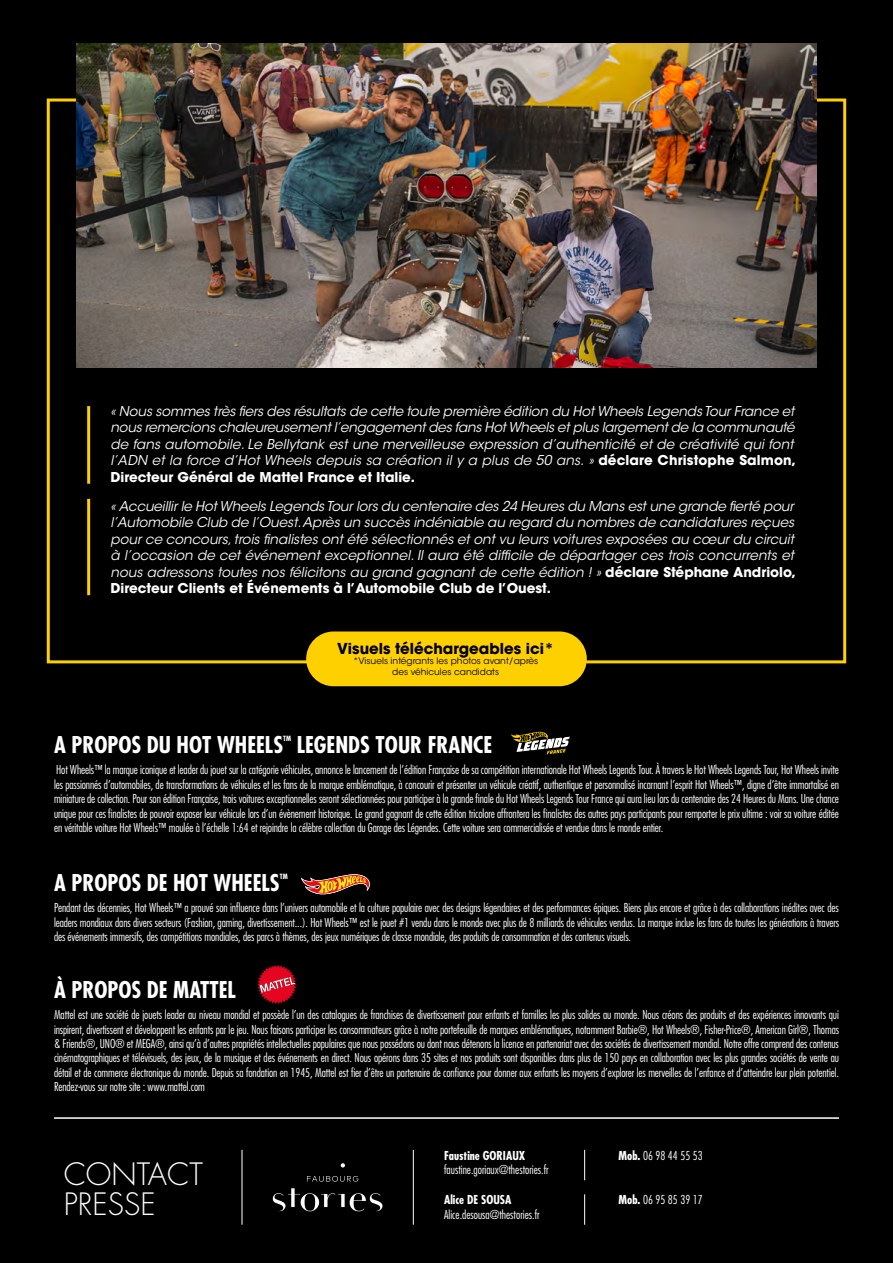
<style>
.page{position:relative;width:893px;height:1263px;background:#fff}
.page>*{position:absolute;margin:0;border:0;box-sizing:border-box;transform-origin:0 0}
.t1{font:300 30px/30px "Futura Std";color:#fff}
.t2{font:700 condensed 22.5px "Futura Std";color:#fff}
.t3{font:700 15px "ITC Avant Garde Std";color:#000}
.t4{font:italic 13.5px/16.5px "ITC Avant Garde Std";color:#fff}
.t5{font:300 condensed 12px/14.4px "Futura Std";letter-spacing:-.01em;color:#fff;text-align:justify}
.t6{font:700 condensed 12px "Futura Std";color:#fff}
.t7{font:9px/10.8px "ITC Avant Garde Std";color:#000;text-align:center}
.t8{font:700 condensed 7.05px "Futura Std";color:#fff}
.s1{font-weight:700;font-style:normal}
.s2{font-weight:700}
</style>
<div class="page">
<div style="left:0;top:0;width:893px;height:1113px;background:#000"></div>
<div style="left:0;top:1107px;width:893px;height:156px;background:#000"></div>
<hr style="left:242px;top:1150px;width:1px;height:75px;background:#fff">
<hr style="left:413px;top:1150px;width:1px;height:75px;background:#fff">
<hr style="left:584px;top:1150px;width:1px;height:30px;background:#fff">
<hr style="left:584px;top:1194px;width:1px;height:31px;background:#fff">
<svg style="left:307px;top:1176px;width:51px;height:6px"></svg>
<svg style="left:341px;top:1163px;width:4px;height:4px"></svg>
<svg style="left:273px;top:1188px;width:110px;height:24px"></svg>
<svg style="left:257px;top:965px;width:39px;height:39px"></svg>
<svg style="left:510px;top:731px;width:60px;height:24px"></svg>
<hr style="left:54px;top:1117px;width:785px;height:2px;background:#fff">
<svg style="left:301px;top:874px;width:69px;height:20px"></svg>
<img style="left:77px;top:44px;width:739px;height:324px">
<div style="left:306px;top:631px;width:281px;height:55px;background:#ffd000;border-radius:27px"></div>
<hr style="left:87px;top:406px;width:3px;height:78px;background:#ffd000">
<hr style="left:87px;top:499px;width:3px;height:96px;background:#ffd000">
<p class="t4" style="left:111px;top:403px;width:687px">« Nous sommes très fiers des résultats de cette toute première édition du Hot Wheels Legends Tour France et nous remercions chaleureusement l’engagement des fans Hot Wheels et plus largement de la communauté de fans automobile. Le Bellytank est une merveilleuse expression d’authenticité et de créativité qui font l’ADN et la force d’Hot Wheels depuis sa création il y a plus de 50 ans. » <span class="s1">déclare Christophe Salmon, Directeur Général de Mattel France et Italie.</span></p>
<p class="t4" style="left:111px;top:498px;width:687px">« Accueillir le Hot Wheels Legends Tour lors du centenaire des 24 Heures du Mans est une grande fierté pour l’Automobile Club de l’Ouest. Après un succès indéniable au regard du nombres de candidatures reçues pour ce concours, trois finalistes ont été sélectionnés et ont vu leurs voitures exposées au cœur du circuit à l’occasion de cet événement exceptionnel. Il aura été difficile de départager ces trois concurrents et nous adressons toutes nos félicitons au grand gagnant de cette édition ! » <span class="s1">déclare Stéphane Andriolo, Directeur Clients et Événements à l’Automobile Club de l’Ouest.</span></p>
<p class="t3" style="left:337px;top:638px;width:219px">Visuels téléchargeables ici*</p>
<p class="t7" style="left:353px;top:656px;width:187px">*Visuels intégrants les photos avant/après des véhicules candidats</p>
<h2 class="t2" style="left:54px;top:731px;width:231px">A PROPOS DU HOT WHEELS</h2>
<p class="t8" style="left:283px;top:734px;width:9px">TM</p>
<h2 class="t2" style="left:297px;top:731px;width:197px">LEGENDS TOUR FRANCE</h2>
<p class="t5" style="left:54px;top:763px;width:786px">Hot Wheels™ la marque iconique et leader du jouet sur la catégorie véhicules, annonce le lancement de l’édition Française de sa compétition internationale Hot Wheels Legends Tour. À travers le Hot Wheels Legends Tour, Hot Wheels invite les passionnés d’automobiles, de transformations de véhicules et les fans de la marque emblématique, à concourir et présenter un véhicule créatif, authentique et personnalisé incarnant l’esprit Hot Wheels™, digne d’être immortalisé en miniature de collection. Pour son édition Française, trois voitures exceptionnelles seront sélectionnées pour participer à la grande finale du Hot Wheels Legends Tour France qui aura lieu lors du centenaire des 24 Heures du Mans. Une chance unique pour ces finalistes de pouvoir exposer leur véhicule lors d’un évènement historique. Le grand gagnant de cette édition tricolore affrontera les finalistes des autres pays participants pour remporter le prix ultime : voir sa voiture éditée en véritable voiture Hot Wheels™ moulée à l’échelle 1:64 et rejoindre la célèbre collection du Garage des Légendes. Cette voiture sera commercialisée et vendue dans le monde entier.</p>
<h2 class="t2" style="left:54px;top:869px;width:227px">A PROPOS DE HOT WHEELS</h2>
<p class="t8" style="left:280px;top:872px;width:9px">TM</p>
<p class="t5" style="left:54px;top:901px;width:786px">Pendant des décennies, Hot Wheels™ a prouvé son influence dans l’univers automobile et la culture populaire avec des designs légendaires et des performances épiques. Biens plus encore et grâce à des collaborations inédites avec des leaders mondiaux dans divers secteurs (Fashion, gaming, divertissement...). Hot Wheels™ est le jouet #1 vendu dans le monde avec plus de 8 milliards de véhicules vendus. La marque inclue les fans de toutes les générations à travers des événements immersifs, des compétitions mondiales, des parcs à thèmes, des jeux numériques de classe mondiale, des produits de consommation et des contenus visuels.</p>
<h2 class="t2" style="left:54px;top:975px;width:183px">À PROPOS DE MATTEL</h2>
<p class="t5" style="left:54px;top:1007px;width:787px">Mattel est une société de jouets leader au niveau mondial et possède l’un des catalogues de franchises de divertissement pour enfants et familles les plus solides au monde. Nous créons des produits et des expériences innovants qui inspirent, divertissent et développent les enfants par le jeu. Nous faisons participer les consommateurs grâce à notre portefeuille de marques emblématiques, notamment Barbie®, Hot Wheels®, Fisher-Price®, American Girl®, Thomas &amp; Friends®, UNO® et MEGA®, ainsi qu’à d’autres propriétés intellectuelles populaires que nous possédons ou dont nous détenons la licence en partenariat avec des sociétés de divertissement mondial. Notre offre comprend des contenus cinématographiques et télévisuels, des jeux, de la musique et des événements en direct. Nous opérons dans 35 sites et nos produits sont disponibles dans plus de 150 pays en collaboration avec les plus grandes sociétés de vente au détail et de commerce électronique du monde. Depuis sa fondation en 1945, Mattel est fier d’être un partenaire de confiance pour donner aux enfants les moyens d’explorer les merveilles de l’enfance et d’atteindre leur plein potentiel.<br>Rendez-vous sur notre site : www.mattel.com</p>
<h1 class="t1" style="left:64px;top:1159px;width:141px">CONTACT<br>PRESSE</h1>
<p class="t6" style="left:444px;top:1148px;width:83px">Faustine GORIAUX</p>
<p class="t5" style="left:444px;top:1162px;width:106px">faustine.goriaux@thestories.fr</p>
<p class="t6" style="left:444px;top:1192px;width:69px">Alice DE SOUSA</p>
<p class="t5" style="left:444px;top:1207px;width:97px">Alice.desousa@thestories.fr</p>
<p class="t5" style="left:618px;top:1148px;width:86px"><span class="s2">Mob.</span> 06 98 44 55 53</p>
<p class="t5" style="left:618px;top:1192px;width:86px"><span class="s2">Mob.</span> 06 95 85 39 17</p>
</div>
